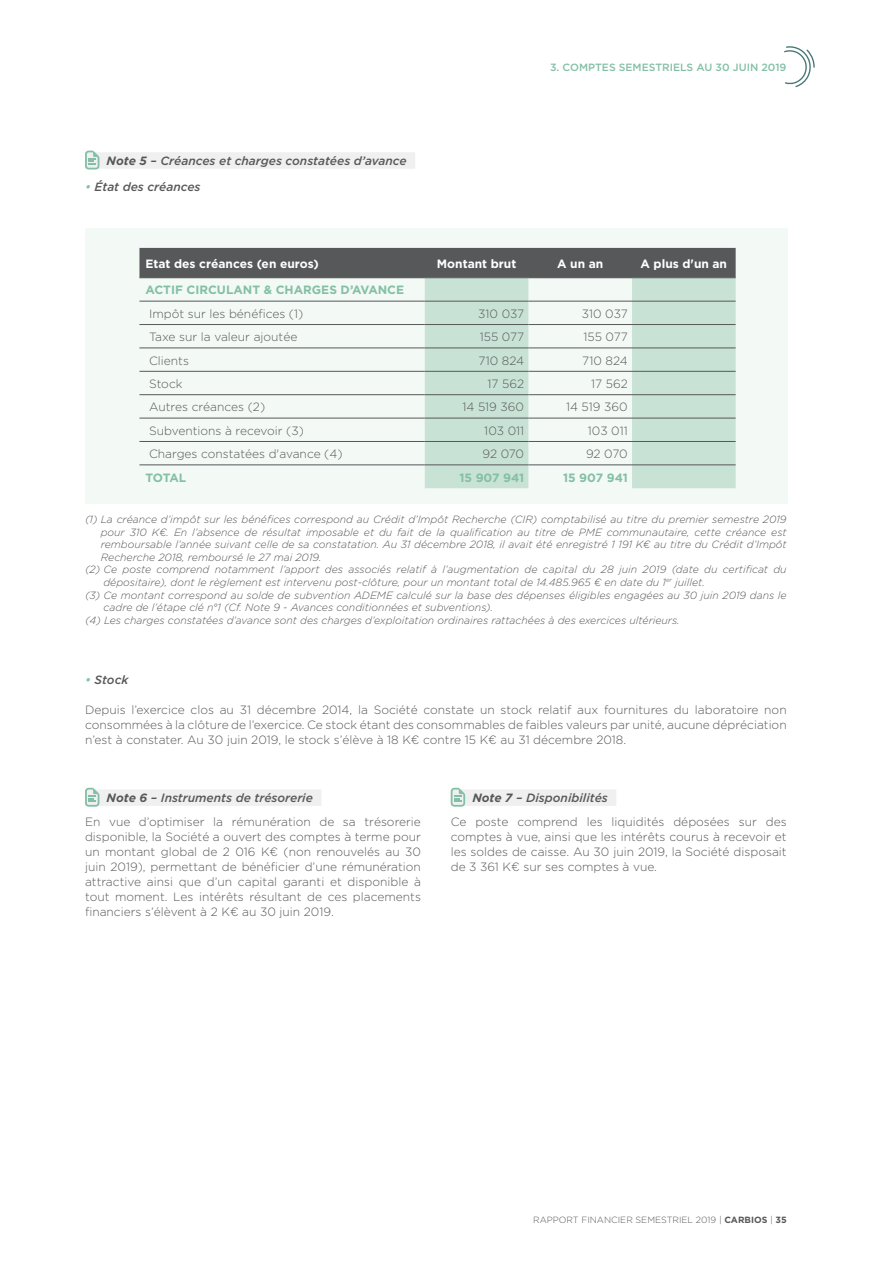
<style>
.page{position:relative;width:893px;height:1263px;background:#fff}
.page>*{position:absolute;margin:0;border:0;box-sizing:border-box;transform-origin:0 0}
.t1{font:300 12px/15px "Gotham";color:#57585a;text-align:justify}
.t2{font:italic 500 12px "Gotham";color:#57585a}
.t3{font:700 12px "Gotham";color:#fff}
.t4{font:700 12px "Gotham";color:#83bfa6}
.t5{font:italic 300 10.5px "Gotham";color:#57585a}
.t6{font:500 10.5px "Gotham";color:#83bfa6}
.t7{font:300 9px "Gotham";color:#57585a}
.s1{font-weight:700}
.s2{color:#83bfa6}
.s3{font-weight:700;font-style:italic}
.s4{font-weight:500;font-style:italic}
.s5{font-style:italic}
</style>
<div class="page">
<div style="left:85px;top:228px;width:702px;height:275px;background:#f3f9f5"></div>
<div style="left:85px;top:152px;width:330px;height:17px;background:#f0f0f1"></div>
<svg style="left:85px;top:151px;width:14px;height:18px"></svg>
<div style="left:139px;top:248px;width:597px;height:29px;background:#57585a"></div>
<svg style="left:425px;top:278px;width:311px;height:210px;fill:#c9e2d6"></svg>
<hr style="left:139px;top:277px;width:286px;height:1px;background:#57585a">
<hr style="left:425px;top:277px;width:103px;height:1px;background:#57585a">
<hr style="left:528px;top:277px;width:104px;height:1px;background:#57585a">
<hr style="left:632px;top:277px;width:104px;height:1px;background:#57585a">
<hr style="left:139px;top:301px;width:286px;height:1px;background:#57585a">
<hr style="left:425px;top:301px;width:103px;height:1px;background:#57585a">
<hr style="left:528px;top:301px;width:104px;height:1px;background:#57585a">
<hr style="left:632px;top:301px;width:104px;height:1px;background:#57585a">
<hr style="left:139px;top:324px;width:286px;height:1px;background:#57585a">
<hr style="left:425px;top:324px;width:103px;height:1px;background:#57585a">
<hr style="left:528px;top:324px;width:104px;height:1px;background:#57585a">
<hr style="left:632px;top:324px;width:104px;height:1px;background:#57585a">
<hr style="left:139px;top:348px;width:286px;height:1px;background:#57585a">
<hr style="left:425px;top:348px;width:103px;height:1px;background:#57585a">
<hr style="left:528px;top:348px;width:104px;height:1px;background:#57585a">
<hr style="left:632px;top:348px;width:104px;height:1px;background:#57585a">
<hr style="left:139px;top:371px;width:286px;height:1px;background:#57585a">
<hr style="left:425px;top:371px;width:103px;height:1px;background:#57585a">
<hr style="left:528px;top:371px;width:104px;height:1px;background:#57585a">
<hr style="left:632px;top:371px;width:104px;height:1px;background:#57585a">
<hr style="left:139px;top:394px;width:286px;height:1px;background:#57585a">
<hr style="left:425px;top:394px;width:103px;height:1px;background:#57585a">
<hr style="left:528px;top:394px;width:104px;height:1px;background:#57585a">
<hr style="left:632px;top:394px;width:104px;height:1px;background:#57585a">
<hr style="left:139px;top:418px;width:286px;height:1px;background:#57585a">
<hr style="left:425px;top:418px;width:103px;height:1px;background:#57585a">
<hr style="left:528px;top:418px;width:104px;height:1px;background:#57585a">
<hr style="left:632px;top:418px;width:104px;height:1px;background:#57585a">
<hr style="left:139px;top:441px;width:286px;height:1px;background:#57585a">
<hr style="left:425px;top:441px;width:103px;height:1px;background:#57585a">
<hr style="left:528px;top:441px;width:104px;height:1px;background:#57585a">
<hr style="left:632px;top:441px;width:104px;height:1px;background:#57585a">
<hr style="left:139px;top:465px;width:286px;height:1px;background:#57585a">
<hr style="left:425px;top:465px;width:103px;height:1px;background:#57585a">
<hr style="left:528px;top:465px;width:104px;height:1px;background:#57585a">
<hr style="left:632px;top:465px;width:104px;height:1px;background:#57585a">
<div style="left:85px;top:789px;width:236px;height:17px;background:#f0f0f1"></div>
<svg style="left:85px;top:788px;width:14px;height:19px"></svg>
<div style="left:451px;top:789px;width:165px;height:17px;background:#f0f0f1"></div>
<svg style="left:451px;top:788px;width:14px;height:19px"></svg>
<svg style="left:784px;top:46px;width:31px;height:41px"></svg>
<p class="t2" style="left:107px;top:154px;width:302px"><span class="s1">Note 5</span> – Créances et charges constatées d’avance</p>
<p class="t2" style="left:85px;top:180px;width:117px"><span class="s2">•</span> État des créances</p>
<p class="t6" style="left:550px;top:62px;width:238px">3. COMPTES SEMESTRIELS AU 30 JUIN 2019</p>
<p class="t3" style="left:145px;top:257px;width:175px">Etat des créances (en euros)</p>
<p class="t3" style="left:437px;top:257px;width:81px">Montant brut</p>
<p class="t3" style="left:557px;top:257px;width:48px">A un an</p>
<p class="t3" style="left:641px;top:257px;width:88px">A plus d'un an</p>
<p class="t4" style="left:145px;top:283px;width:260px">ACTIF CIRCULANT &amp; CHARGES D’AVANCE</p>
<p class="t1" style="left:149px;top:306px;width:156px">Impôt sur les bénéfices (1)</p>
<p class="t1" style="left:478px;top:306px;width:47px">310 037</p>
<p class="t1" style="left:582px;top:306px;width:47px">310 037</p>
<p class="t1" style="left:149px;top:329px;width:150px">Taxe sur la valeur ajoutée</p>
<p class="t1" style="left:480px;top:329px;width:46px">155 077</p>
<p class="t1" style="left:583px;top:329px;width:46px">155 077</p>
<p class="t1" style="left:149px;top:353px;width:41px">Clients</p>
<p class="t1" style="left:479px;top:353px;width:47px">710 824</p>
<p class="t1" style="left:582px;top:353px;width:47px">710 824</p>
<p class="t1" style="left:149px;top:376px;width:35px">Stock</p>
<p class="t1" style="left:487px;top:376px;width:38px">17 562</p>
<p class="t1" style="left:591px;top:376px;width:38px">17 562</p>
<p class="t1" style="left:149px;top:399px;width:118px">Autres créances (2)</p>
<p class="t1" style="left:462px;top:399px;width:63px">14 519 360</p>
<p class="t1" style="left:566px;top:399px;width:63px">14 519 360</p>
<p class="t1" style="left:149px;top:423px;width:156px">Subventions à recevoir (3)</p>
<p class="t1" style="left:484px;top:423px;width:41px">103 011</p>
<p class="t1" style="left:588px;top:423px;width:41px">103 011</p>
<p class="t1" style="left:149px;top:446px;width:195px">Charges constatées d'avance (4)</p>
<p class="t1" style="left:482px;top:446px;width:43px">92 070</p>
<p class="t1" style="left:586px;top:446px;width:43px">92 070</p>
<p class="t4" style="left:145px;top:470px;width:42px">TOTAL</p>
<p class="t4" style="left:459px;top:470px;width:66px">15 907 941</p>
<p class="t4" style="left:563px;top:470px;width:66px">15 907 941</p>
<p class="t5" style="left:85px;top:513px;width:703px">(1) La créance d’impôt sur les bénéfices correspond au Crédit d’Impôt Recherche (CIR) comptabilisé au titre du premier semestre 2019</p>
<p class="t5" style="left:101px;top:526px;width:687px">pour 310 K¤. En l’absence de résultat imposable et du fait de la qualification au titre de PME communautaire, cette créance est</p>
<p class="t5" style="left:101px;top:539px;width:687px">remboursable l’année suivant celle de sa constatation. Au 31 décembre 2018, il avait été enregistré 1 191 K¤ au titre du Crédit d’Impôt</p>
<p class="t5" style="left:101px;top:551px;width:222px">Recherche 2018, remboursé le 27 mai 2019.</p>
<p class="t5" style="left:85px;top:564px;width:703px">(2) Ce poste comprend notamment l’apport des associés relatif à l’augmentation de capital du 28 juin 2019 (date du certificat du</p>
<p class="t5" style="left:103px;top:576px;width:603px">dépositaire), dont le règlement est intervenu post-clôture, pour un montant total de 14.485.965 ¤ en date du 1<sup>er</sup> juillet.</p>
<p class="t5" style="left:85px;top:589px;width:703px">(3) Ce montant correspond au solde de subvention ADEME calculé sur la base des dépenses éligibles engagées au 30 juin 2019 dans le</p>
<p class="t5" style="left:104px;top:602px;width:391px">cadre de l’étape clé n°1 (Cf. Note 9 - Avances conditionnées et subventions).</p>
<p class="t5" style="left:85px;top:614px;width:596px">(4) Les charges constatées d’avance sont des charges d’exploitation ordinaires rattachées à des exercices ultérieurs.</p>
<p class="t2" style="left:85px;top:673px;width:45px"><span class="s2">•</span> Stock</p>
<p class="t1" style="left:85px;top:702px;width:703px">Depuis l’exercice clos au 31 décembre 2014, la Société constate un stock relatif aux fournitures du laboratoire non consommées à la clôture de l’exercice. Ce stock étant des consommables de faibles valeurs par unité, aucune dépréciation n’est à constater. Au 30 juin 2019, le stock s’élève à 18 K¤ contre 15 K¤ au 31 décembre 2018.</p>
<p class="t1" style="left:85px;top:786px;width:337px;line-height:23.5px;text-indent:22px"><span class="s3">Note 6</span> <span class="s4">– Instruments de trésorerie<br></span>En vue d’optimiser la rémunération de sa trésorerie</p>
<p class="t1" style="left:85px;top:829px;width:337px">disponible, la Société a ouvert des comptes à terme pour un montant global de 2 016 K¤ (non renouvelés au 30 juin 2019), permettant de bénéficier d’une rémunération attractive ainsi que d’un capital garanti et disponible à tout moment. Les intérêts résultant de ces placements financiers s’élèvent à 2 K¤ au 30 juin 2019.</p>
<p class="t1" style="left:451px;top:786px;width:337px;line-height:23.5px;text-indent:22px"><span class="s3">Note 7</span> <span class="s4">– Disponibilités<br></span>Ce poste comprend les liquidités déposées sur des</p>
<p class="t1" style="left:451px;top:829px;width:337px">comptes à vue, ainsi que les intérêts courus à recevoir et les soldes de caisse. Au 30 juin 2019, la Société disposait de 3 361 K¤ sur ses comptes à vue.</p>
<p class="t7" style="left:533px;top:1214px;width:255px">RAPPORT FINANCIER SEMESTRIEL 2019 <span class="s5">|</span> <span class="s1">CARBIOS</span> <span class="s5">|</span> <span class="s1">35</span></p>
</div>
